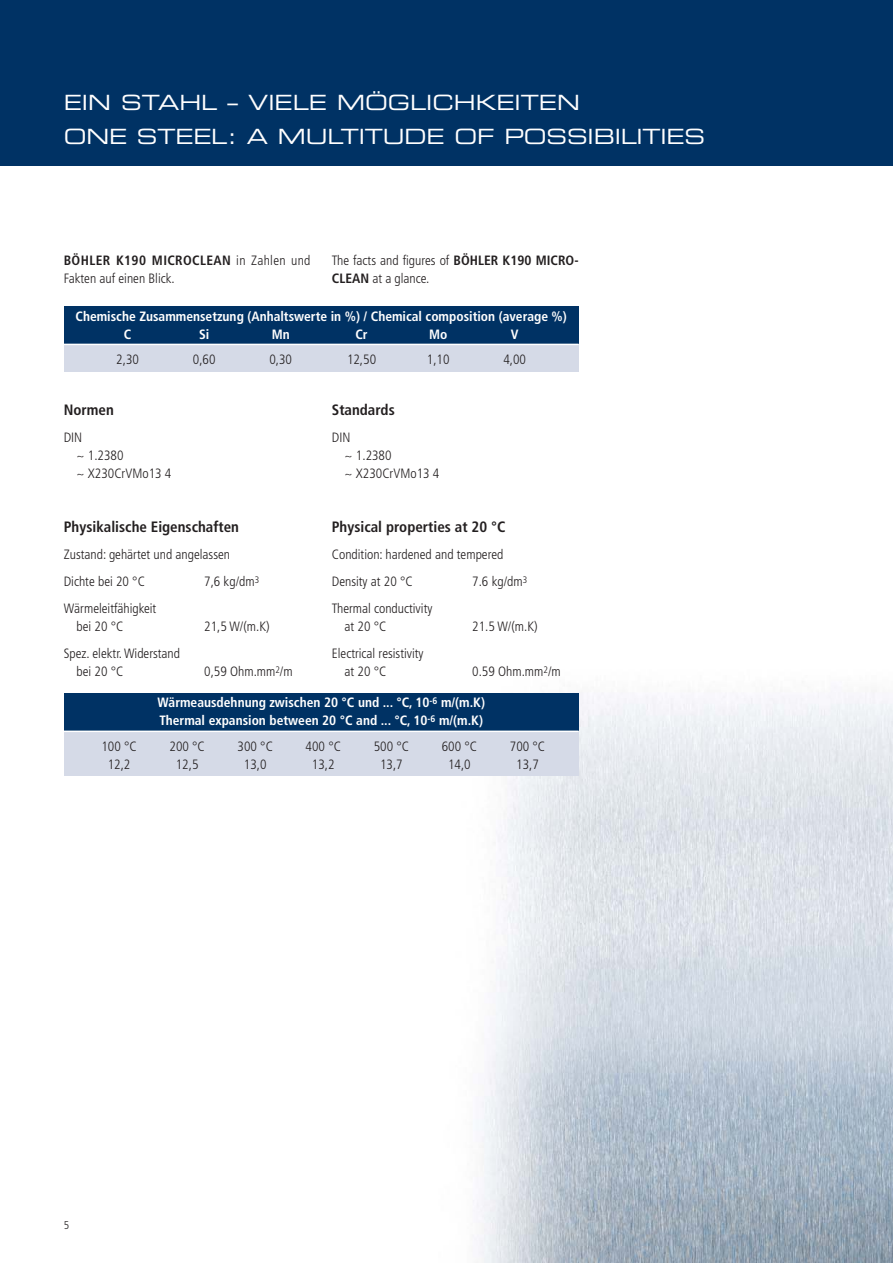
<style>
.page{position:relative;width:893px;height:1263px;background:#fff}
.page>*{position:absolute;margin:0;border:0;box-sizing:border-box;transform-origin:0 0}
.t1{font:21px/34px "Eurostile Extended Two";letter-spacing:-.01em;color:#fff}
.t2{font:700 condensed 15px "Frutiger";color:#231f20}
.t3{font:300 condensed 13.5px/18px "Frutiger";color:#231f20}
.t4{font:700 condensed 13.5px/18px "Frutiger";color:#fff}
.t5{font:300 condensed 11.25px "Frutiger";color:#231f20}
.s1{font-weight:700}
</style>
<div class="page">
<div style="left:0;top:0;width:892px;height:166px;background:#003264"></div>
<img style="left:473px;top:306px;width:419px;height:957px">
<div style="left:64px;top:693px;width:514px;height:38px;background:#003264"></div>
<div style="left:64px;top:731px;width:514px;height:45px;background:#d5dae7"></div>
<hr style="left:64px;top:731px;width:514px;height:1px;background:#fff">
<div style="left:64px;top:306px;width:514px;height:38px;background:#003264"></div>
<div style="left:64px;top:344px;width:514px;height:28px;background:#d5dae7"></div>
<hr style="left:64px;top:344px;width:514px;height:1px;background:#fff">
<h1 class="t1" style="left:64px;top:87px;width:643px">EIN STAHL – VIELE MÖGLICHKEITEN<br>ONE STEEL: A MULTITUDE OF POSSIBILITIES</h1>
<p class="t3" style="left:64px;top:253px;width:248px"><span class="s1">BÖHLER K190 MICROCLEAN</span> in Zahlen und<br>Fakten auf einen Blick.</p>
<p class="t3" style="left:332px;top:253px;width:248px">The facts and figures of <span class="s1">BÖHLER K190 MICRO-<br>CLEAN</span> at a glance.</p>
<p class="t4" style="left:124px;top:308px;width:444px;text-indent:-48px">Chemische Zusammensetzung (Anhaltswerte in %) / Chemical composition (average %)<br>C</p>
<p class="t4" style="left:199px;top:326px;width:12px">Si</p>
<p class="t4" style="left:272px;top:326px;width:20px">Mn</p>
<p class="t4" style="left:355px;top:326px;width:14px">Cr</p>
<p class="t4" style="left:429px;top:326px;width:20px">Mo</p>
<p class="t4" style="left:511px;top:326px;width:9px">V</p>
<p class="t3" style="left:116px;top:351px;width:24px">2,30</p>
<p class="t3" style="left:193px;top:351px;width:24px">0,60</p>
<p class="t3" style="left:269px;top:351px;width:24px">0,30</p>
<p class="t3" style="left:347px;top:351px;width:31px">12,50</p>
<p class="t3" style="left:427px;top:351px;width:24px">1,10</p>
<p class="t3" style="left:503px;top:351px;width:24px">4,00</p>
<p class="t2" style="left:64px;top:404px;width:52px">Normen</p>
<p class="t3" style="left:77px;top:430px;width:96px;text-indent:-13px">DIN<br>~ 1.2380<br>~ X230CrVMo13 4</p>
<p class="t2" style="left:332px;top:404px;width:64px">Standards</p>
<p class="t3" style="left:344px;top:430px;width:96px;text-indent:-13px">DIN<br>~ 1.2380<br>~ X230CrVMo13 4</p>
<p class="t2" style="left:64px;top:521px;width:177px">Physikalische Eigenschaften</p>
<p class="t3" style="left:64px;top:542px;width:168px;line-height:27px">Zustand: gehärtet und angelassen<br>Dichte bei 20 °C</p>
<p class="t3" style="left:204px;top:574px;width:56px">7,6 kg/dm<sup>3</sup></p>
<p class="t2" style="left:332px;top:521px;width:175px">Physical properties at 20 °C</p>
<p class="t3" style="left:332px;top:542px;width:173px;line-height:27px">Condition: hardened and tempered<br>Density at 20 °C</p>
<p class="t3" style="left:472px;top:574px;width:56px">7.6 kg/dm<sup>3</sup></p>
<p class="t3" style="left:77px;top:601px;width:81px;text-indent:-13px">Wärmeleitfähigkeit bei 20 °C</p>
<p class="t3" style="left:204px;top:619px;width:67px">21,5 W/(m.K)</p>
<p class="t3" style="left:344px;top:601px;width:89px;text-indent:-13px">Thermal conductivity at 20 °C</p>
<p class="t3" style="left:472px;top:619px;width:67px">21.5 W/(m.K)</p>
<p class="t3" style="left:77px;top:646px;width:105px;text-indent:-13px">Spez. elektr. Widerstand bei 20 °C</p>
<p class="t3" style="left:204px;top:664px;width:90px">0,59 Ohm.mm<sup>2</sup>/m</p>
<p class="t3" style="left:344px;top:646px;width:81px;text-indent:-13px">Electrical resistivity at 20 °C</p>
<p class="t3" style="left:472px;top:664px;width:90px">0.59 Ohm.mm<sup>2</sup>/m</p>
<p class="t4" style="left:157px;top:695px;width:329px">Wärmeausdehnung zwischen 20 °C und ... °C, 10<sup>-6</sup> m/(m.K)<br>Thermal expansion between 20 °C and ... °C, 10<sup>-6</sup> m/(m.K)</p>
<p class="t3" style="left:101px;top:738px;width:37px">100 °C</p>
<p class="t3" style="left:169px;top:738px;width:37px">200 °C</p>
<p class="t3" style="left:237px;top:738px;width:37px">300 °C</p>
<p class="t3" style="left:305px;top:738px;width:37px">400 °C</p>
<p class="t3" style="left:374px;top:738px;width:37px">500 °C</p>
<p class="t3" style="left:442px;top:738px;width:37px">600 °C</p>
<p class="t3" style="left:510px;top:738px;width:37px">700 °C</p>
<p class="t3" style="left:108px;top:756px;width:24px">12,2</p>
<p class="t3" style="left:176px;top:756px;width:24px">12,5</p>
<p class="t3" style="left:244px;top:756px;width:24px">13,0</p>
<p class="t3" style="left:312px;top:756px;width:24px">13,2</p>
<p class="t3" style="left:380px;top:756px;width:24px">13,7</p>
<p class="t3" style="left:448px;top:756px;width:24px">14,0</p>
<p class="t3" style="left:516px;top:756px;width:24px">13,7</p>
<p class="t5" style="left:64px;top:1220px;width:7px">5</p>
</div>
